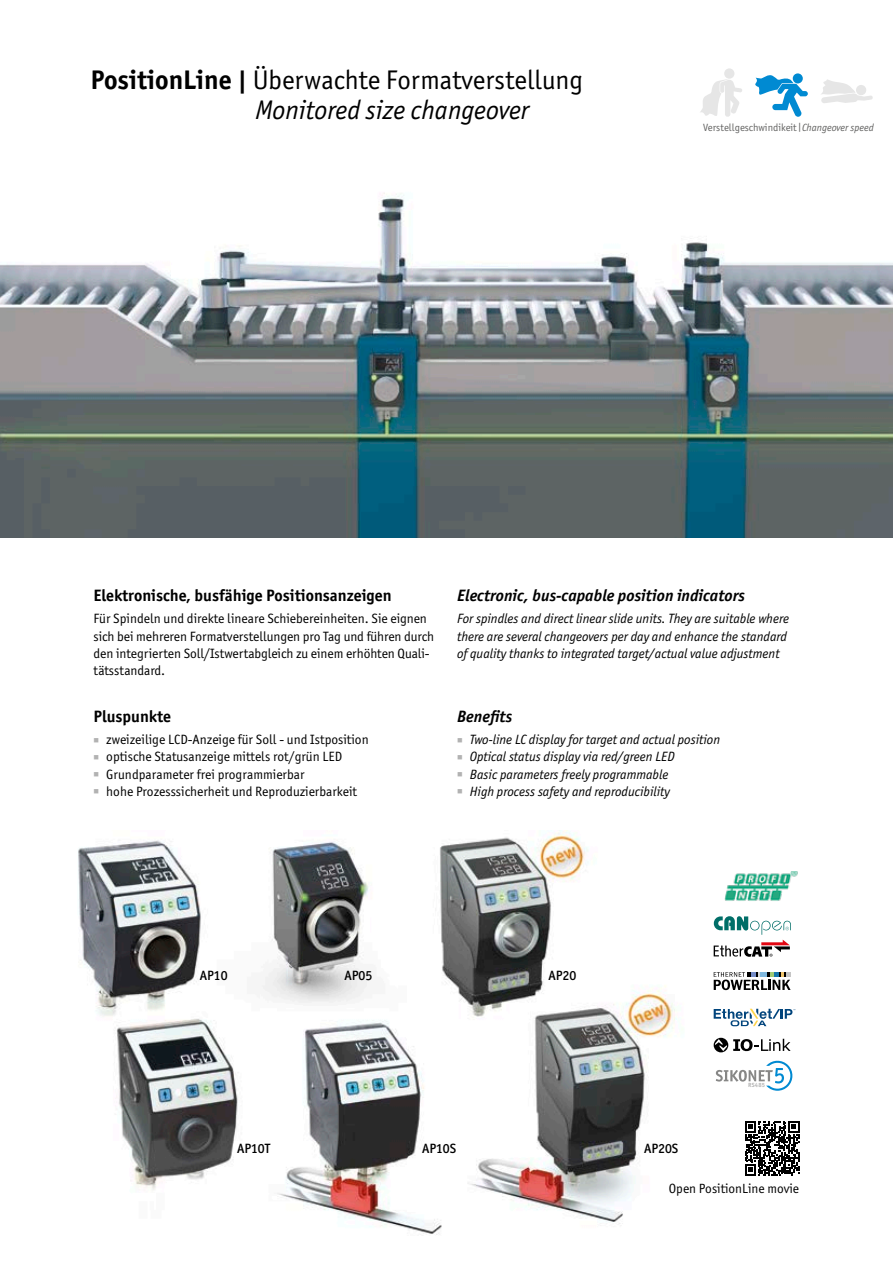
<style>
.page{position:relative;width:893px;height:1263px;background:#fff}
.page>*{position:absolute;margin:0;border:0;box-sizing:border-box;transform-origin:0 0}
.t1{font:27px/30px "Officina Sans ITC Pro";color:#000}
.t2{font:700 16.5px "Officina Sans ITC Pro";color:#000}
.t3{font:italic 700 16.5px "Officina Sans ITC Pro";color:#000}
.t4{font:13.5px/17.2px "Officina Sans ITC Pro";color:#000}
.t5{font:italic 13.5px/17.2px "Officina Sans ITC Pro";color:#000}
.t6{font:500 13.5px "Officina Sans ITC Pro";color:#000}
.t7{font:13.35px "Officina Sans ITC Pro";color:#000}
.t8{font:10.5px "Officina Sans ITC Pro";color:#636362}
.t9{font:700 6px "Officina Sans ITC Pro";letter-spacing:.04em;color:#b2b2b2}
.s1{font-weight:700}
.s2{font-style:italic}
</style>
<div class="page">
<img style="left:78px;top:830px;width:599px;height:405px">
<svg style="left:745px;top:1121px;width:54px;height:54px"></svg>
<img style="left:0;top:193px;width:893px;height:344px">
<img style="left:714px;top:916px;width:77px;height:19px">
<svg style="left:785px;top:927px;width:4px;height:3px"></svg>
<svg style="left:714px;top:940px;width:76px;height:17px"></svg>
<svg style="left:714px;top:1009px;width:81px;height:17px"></svg>
<svg style="left:714px;top:972px;width:77px;height:18px"></svg>
<svg style="left:714px;top:1038px;width:14px;height:14px"></svg>
<svg style="left:715px;top:1039px;width:12px;height:12px"></svg>
<svg style="left:733px;top:1039px;width:58px;height:13px"></svg>
<img style="left:724px;top:871px;width:74px;height:30px">
<svg style="left:716px;top:1061px;width:76px;height:30px"></svg>
<div style="left:724px;top:68px;width:10px;height:11px;background:#e6e6e6;border-radius:50%"></div>
<svg style="left:700px;top:79px;width:42px;height:38px"></svg>
<svg style="left:821px;top:79px;width:52px;height:24px"></svg>
<svg style="left:755px;top:75px;width:53px;height:42px"></svg>
<div style="left:793px;top:73px;width:10px;height:10px;background:#008ad2;border-radius:50%"></div>
<h1 class="t1" style="left:255px;top:64px;width:329px;text-indent:-165px"><span class="s1">PositionLine |</span> Überwachte Formatverstellung<br><span class="s2">Monitored size changeover</span></h1>
<p class="t8" style="left:703px;top:121px;width:172px">Verstellgeschwindikeit|<span class="s2">Changeover speed</span></p>
<p class="t2" style="left:94px;top:585px;width:300px">Elektronische, busfähige Positionsanzeigen</p>
<p class="t4" style="left:94px;top:610px;width:342px">Für Spindeln und direkte lineare Schiebereinheiten. Sie eignen sich bei mehreren Formatverstellungen pro Tag und führen durch den integrierten Soll/Istwertabgleich zu einem erhöhten Quali&shy;tätsstandard.</p>
<p class="t2" style="left:94px;top:706px;width:79px">Pluspunkte</p>
<p class="t4" style="left:106px;top:731px;width:264px">zweizeilige LCD-Anzeige für Soll - und Istposition optische Statusanzeige mittels rot/grün LED Grundparameter frei programmierbar<br>hohe Prozesssicherheit und Reproduzierbarkeit</p>
<p class="t3" style="left:457px;top:585px;width:289px">Electronic, bus-capable position indicators</p>
<p class="t5" style="left:457px;top:610px;width:333px">For spindles and direct linear slide units. They are suitable where there are several changeovers per day and enhance the standard of quality thanks to integrated target/actual value adjustment</p>
<p class="t3" style="left:457px;top:706px;width:56px">Benefits</p>
<p class="t5" style="left:470px;top:731px;width:252px">Two-line LC display for target and actual position Optical status display via red/green LED<br>Basic parameters freely programmable<br>High process safety and reproducibility</p>
<p class="t6" style="left:200px;top:968px;width:29px">AP10</p>
<p class="t6" style="left:548px;top:968px;width:29px">AP20</p>
<p class="t6" style="left:344px;top:968px;width:29px">AP05</p>
<p class="t6" style="left:237px;top:1140px;width:35px">AP10T</p>
<p class="t6" style="left:422px;top:1140px;width:36px">AP10S</p>
<p class="t6" style="left:644px;top:1140px;width:36px">AP20S</p>
<p class="t9" style="left:748px;top:1082px;width:18px">RS485</p>
<p class="t7" style="left:669px;top:1180px;width:132px">Open PositionLine movie</p>
</div>
